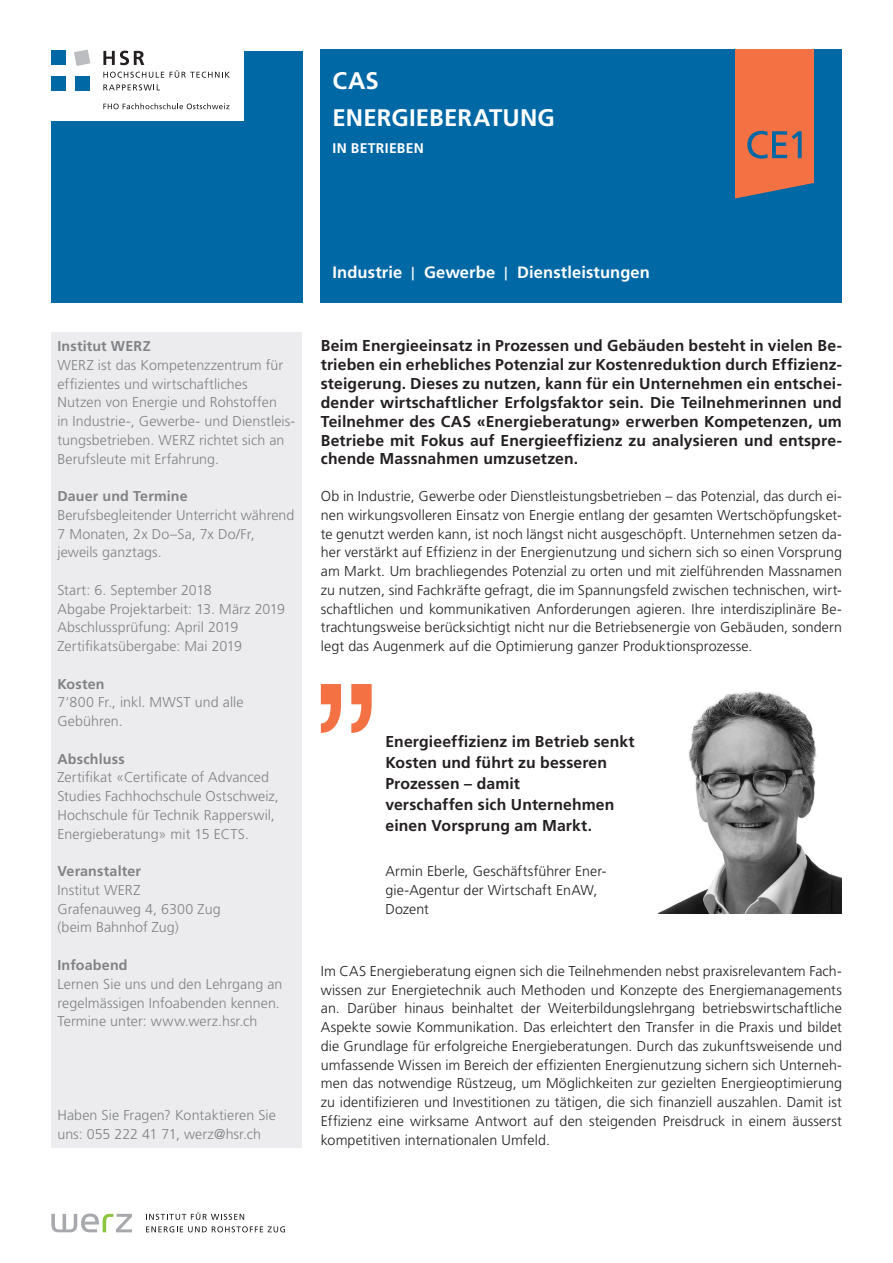
<style>
.page{position:relative;width:893px;height:1263px;background:#fff}
.page>*{position:absolute;margin:0;border:0;box-sizing:border-box;transform-origin:0 0}
.t1{font:700 24px/37.5px "Frutiger LT Pro";letter-spacing:.005em;color:#fff}
.t2{font:700 16.5px "Frutiger LT Pro";letter-spacing:.005em;color:#fff}
.t3{font:700 15.75px/18.9px "Frutiger LT Pro";letter-spacing:.01em;color:#231f20}
.t4{font:300 14.25px/18.8px "Frutiger";letter-spacing:.005em;color:#231f20;text-align:justify}
.t5{font:300 14.25px/18.8px "Frutiger";letter-spacing:.005em;color:#808285}
.t6{font:700 14.25px "Frutiger LT Pro";letter-spacing:.01em;color:#808285}
.t7{font:700 13.95px "Frutiger LT Pro";letter-spacing:.02em;color:#fff}
.s1{font-size:13.5px}
</style>
<div class="page">
<div style="left:321px;top:49px;width:521px;height:254px;background:#0068a5"></div>
<div style="left:51px;top:51px;width:251px;height:251px;background:#0068a5"></div>
<div style="left:13px;top:40px;width:230px;height:80px;background:#fff"></div>
<div style="left:51px;top:51px;width:14px;height:14px;background:#0068a5"></div>
<div style="left:51px;top:76px;width:14px;height:14px;background:#0068a5"></div>
<div style="left:75px;top:76px;width:14px;height:14px;background:#0068a5"></div>
<svg style="left:74px;top:50px;width:16px;height:16px"></svg>
<svg style="left:103px;top:103px;width:126px;height:6px"></svg>
<svg style="left:103px;top:51px;width:41px;height:14px"></svg>
<svg style="left:103px;top:72px;width:61px;height:6px"></svg>
<svg style="left:170px;top:70px;width:60px;height:8px"></svg>
<svg style="left:103px;top:84px;width:57px;height:6px"></svg>
<svg style="left:146px;top:1212px;width:98px;height:8px"></svg>
<svg style="left:146px;top:1226px;width:139px;height:6px"></svg>
<svg style="left:51px;top:1213px;width:81px;height:19px"></svg>
<div style="left:51px;top:332px;width:251px;height:815px;background:#ececee"></div>
<svg style="left:321px;top:684px;width:51px;height:49px"></svg>
<svg style="left:735px;top:49px;width:79px;height:150px;background:#da704b"></svg>
<img style="left:658px;top:691px;width:184px;height:223px">
<h1 class="t1" style="left:333px;top:62px;width:224px">CAS<br>ENERGIEBERATUNG</h1>
<p class="t7" style="left:333px;top:140px;width:93px">IN BETRIEBEN</p>
<p class="t6" style="left:57px;top:338px;width:95px">Institut WERZ</p>
<p class="t5" style="left:57px;top:356px;width:239px">WERZ ist das Kompetenzzentrum für effizientes und wirtschaftliches Nutzen von Energie und Rohstoffen<br>in Industrie-, Gewerbe- und Dienstleis&shy;tungsbetrieben. WERZ richtet sich an Berufsleute mit Erfahrung.</p>
<p class="t6" style="left:57px;top:488px;width:132px">Dauer und Termine</p>
<p class="t5" style="left:57px;top:506px;width:238px">Berufsbegleitender Unterricht während<br>7 Monaten, 2x Do–Sa, 7x Do/Fr, jeweils ganztags.</p>
<p class="t5" style="left:57px;top:581px;width:229px">Start: 6. September 2018<br>Abgabe Projektarbeit: 13. März 2019<br>Abschlussprüfung: April 2019<br>Zertifikatsübergabe: Mai 2019</p>
<p class="t6" style="left:57px;top:675px;width:49px">Kosten</p>
<p class="t5" style="left:57px;top:693px;width:188px">7‘800 Fr., inkl. MWST und alle<br>Gebühren.</p>
<p class="t6" style="left:57px;top:750px;width:69px">Abschluss</p>
<p class="t5" style="left:57px;top:768px;width:223px">Zertifikat «Certificate of Advanced Studies Fachhochschule Ostschweiz, Hochschule für Technik Rapperswil, Energieberatung» mit 15 ECTS.</p>
<p class="t6" style="left:57px;top:863px;width:85px">Veranstalter</p>
<p class="t5" style="left:57px;top:881px;width:165px">Institut WERZ<br>Grafenauweg 4, 6300 Zug (beim Bahnhof Zug)</p>
<p class="t6" style="left:57px;top:957px;width:72px">Infoabend</p>
<p class="t5" style="left:57px;top:975px;width:227px">Lernen Sie uns und den Lehrgang an regelmässigen Infoabenden kennen.<br>Termine unter: www.werz.hsr.ch</p>
<p class="t5" style="left:57px;top:1106px;width:220px">Haben Sie Fragen? Kontaktieren Sie uns: 055 222 41 71, werz@hsr.ch</p>
<p class="t2" style="left:333px;top:263px;width:319px">Industrie <span class="s1">|</span> Gewerbe <span class="s1">|</span> Dienstleistungen</p>
<p class="t3" style="left:321px;top:336px;width:523px;text-align:justify">Beim Energieeinsatz in Prozessen und Gebäuden besteht in vielen Be&shy;trieben ein erhebliches Potenzial zur Kostenreduktion durch Effizienz&shy;steigerung. Dieses zu nutzen, kann für ein Unternehmen ein entschei&shy;dender wirtschaftlicher Erfolgsfaktor sein. Die Teilnehmerinnen und Teilnehmer des CAS «Energieberatung» erwerben Kompetenzen, um Betriebe mit Fokus auf Energieeffizienz zu analysieren und entspre&shy;chende Massnahmen umzusetzen.</p>
<p class="t4" style="left:321px;top:487px;width:523px">Ob in Industrie, Gewerbe oder Dienstleistungsbetrieben – das Potenzial, das durch ei&shy;nen wirkungsvolleren Einsatz von Energie entlang der gesamten Wertschöpfungsket&shy;te genutzt werden kann, ist noch längst nicht ausgeschöpft. Unternehmen setzen da&shy;her verstärkt auf Effizienz in der Energienutzung und sichern sich so einen Vorsprung am Markt. Um brachliegendes Potenzial zu orten und mit zielführenden Massnamen zu nutzen, sind Fachkräfte gefragt, die im Spannungsfeld zwischen technischen, wirt&shy;schaftlichen und kommunikativen Anforderungen agieren. Ihre interdisziplinäre Be&shy;trachtungsweise berücksichtigt nicht nur die Betriebsenergie von Gebäuden, sondern legt das Augenmerk auf die Optimierung ganzer Produktionsprozesse.</p>
<p class="t3" style="left:385px;top:731px;width:251px;line-height:21px">Energieeffizienz im Betrieb senkt<br>Kosten und führt zu besseren<br>Prozessen – damit<br>verschaffen sich Unternehmen einen Vorsprung am Markt.</p>
<p class="t4" style="left:385px;top:862px;width:222px;text-align:left">Armin Eberle, Geschäftsführer Ener&shy;gie-Agentur der Wirtschaft EnAW,<br>Dozent</p>
<p class="t4" style="left:321px;top:962px;width:523px">Im CAS Energieberatung eignen sich die Teilnehmenden nebst praxisrelevantem Fach&shy;wissen zur Energietechnik auch Methoden und Konzepte des Energiemanagements an. Darüber hinaus beinhaltet der Weiterbildungslehrgang betriebswirtschaftliche Aspekte sowie Kommunikation. Das erleichtert den Transfer in die Praxis und bildet die Grundlage für erfolgreiche Energieberatungen. Durch das zukunftsweisende und umfassende Wissen im Bereich der effizienten Energienutzung sichern sich Unterneh&shy;men das notwendige Rüstzeug, um Möglichkeiten zur gezielten Energieoptimierung zu identifizieren und Investitionen zu tätigen, die sich finanziell auszahlen. Damit ist Effizienz eine wirksame Antwort auf den steigenden Preisdruck in einem äusserst kompetitiven internationalen Umfeld.</p>
</div>
